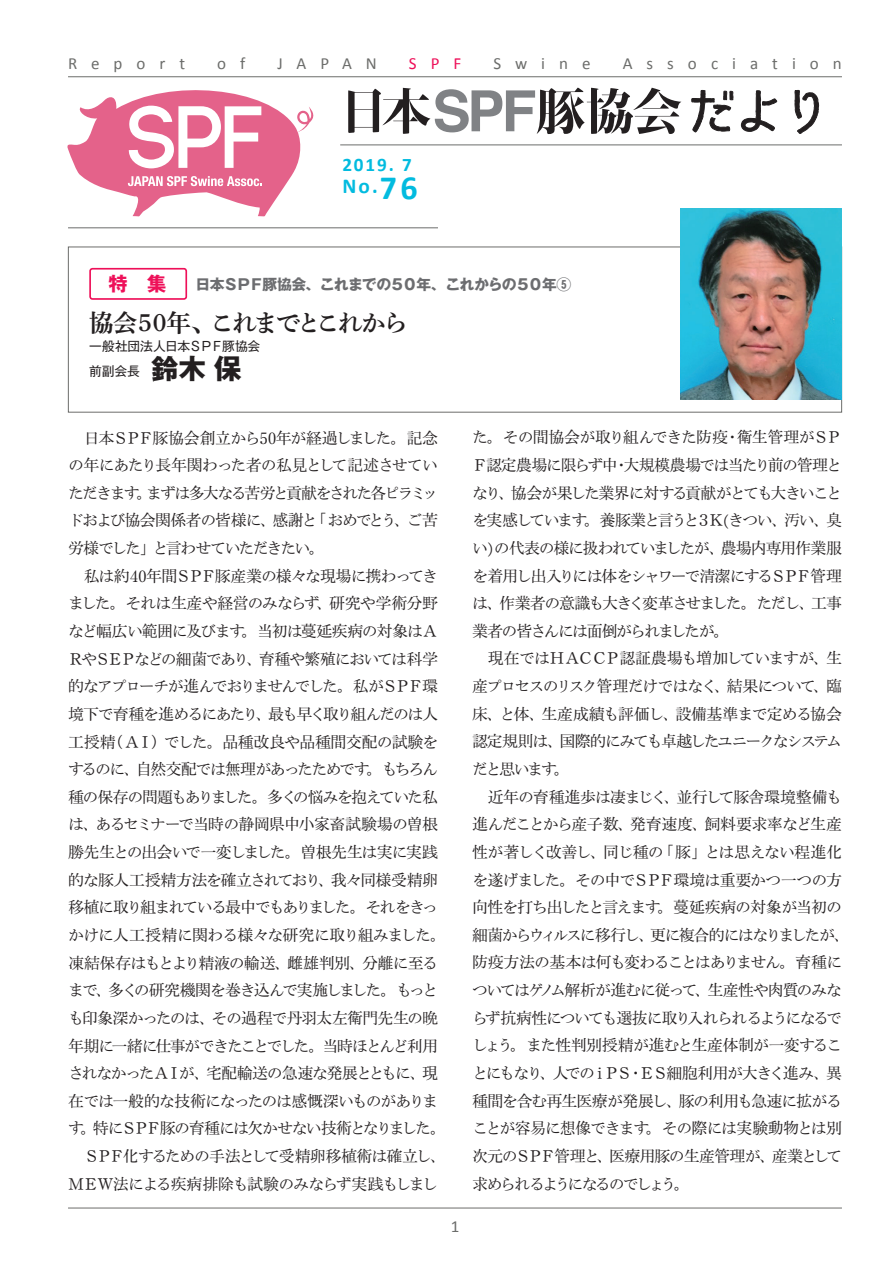
<style>
.page{position:relative;width:893px;height:1263px;background:#fff}
.page>*{position:absolute;margin:0;border:0;box-sizing:border-box;transform-origin:0 0}
.t1{font:24.45px "Shuei Min Pro B";letter-spacing:-.09em;color:#231f20}
.t2{font:700 21.3px "Calibri";color:#02bbdf}
.t3{font:700 19.35px "Gothic MB101 Pro";color:#ee1059}
.t4{font:700 19.2px "Calibri";color:#02bbdf}
.t5{font:16.95px "Calibri";letter-spacing:.825em;color:#6c6d6b}
.t6{font:16.95px "Calibri";color:#ee1059}
.t7{font:500 15.9px/27.6px "Ro H Min Kok Pro";letter-spacing:-.085em;color:#231f20}
.t8{font:700 14.85px "Gothic MB101 Pro";letter-spacing:-.065em;color:#6c6d70}
.t9{font:12.75px/24.5px "Gothic MB101 Pro";letter-spacing:-.02em;color:#231f20}
.s1{font-size:34.05px}
.s2{font-weight:700;font-size:27.6px}
</style>
<div class="page">
<hr style="left:68px;top:1208px;width:774px;height:1px;background:#6c6d6b">
<svg style="left:348px;top:88px;width:333px;height:46px"></svg>
<hr style="left:68px;top:76px;width:774px;height:1px;background:#6c6d6b">
<hr style="left:68px;top:227px;width:370px;height:1px;background:#6c6d6b">
<svg style="left:691px;top:90px;width:128px;height:44px"></svg>
<svg style="left:67px;top:90px;width:247px;height:127px"></svg>
<hr style="left:340px;top:145px;width:502px;height:1px;background:#6c6d6b">
<div style="left:89px;top:268px;width:98px;height:32px;border:2px solid #ee1059;border-radius:2px"></div>
<img style="left:680px;top:208px;width:162px;height:192px">
<p class="t5" style="left:68px;top:53px;width:119px">Report</p>
<p class="t5" style="left:217px;top:53px;width:30px">o f</p>
<p class="t5" style="left:277px;top:53px;width:101px">JAPAN</p>
<p class="t6" style="left:409px;top:53px;width:54px">SPF</p>
<p class="t5" style="left:493px;top:53px;width:99px">Swine</p>
<p class="t5" style="left:623px;top:53px;width:221px">Association</p>
<p class="t4" style="left:342px;top:153px;width:71px">2019. 7</p>
<h2 class="t2" style="left:342px;top:172px;width:77px">No.<span class="s1">76</span></h2>
<p class="t3" style="left:108px;top:268px;width:60px">特　集</p>
<p class="t8" style="left:196px;top:271px;width:377px">日本ＳＰＦ豚協会、これまでの５０年、これからの５０年⑤</p>
<h1 class="t1" style="left:89px;top:305px;width:320px">協会50年、これまでとこれから</h1>
<p class="t9" style="left:89px;top:333px;width:173px">一般社団法人日本ＳＰＦ豚協会前副会長 <span class="s2">鈴木 保</span></p>
<p class="t7" style="left:68px;top:425px;width:379px">　日本ＳＰＦ豚協会創立から50年が経過しました。記念の年にあたり長年関わった者の私見として記述させていただきます。まずは多大なる苦労と貢献をされた各ピラミッドおよび協会関係者の皆様に、感謝と「おめでとう、ご苦労様でした」と言わせていただきたい。<br>　私は約40年間ＳＰＦ豚産業の様々な現場に携わってきました。それは生産や経営のみならず、研究や学術分野など幅広い範囲に及びます。当初は蔓延疾病の対象はＡ<br>ＲやＳＥＰなどの細菌であり、育種や繁殖においては科学的なアプローチが進んでおりませんでした。私がＳＰＦ環境下で育種を進めるにあたり、最も早く取り組んだのは人工授精（ＡＩ）でした。品種改良や品種間交配の試験をするのに、自然交配では無理があったためです。もちろん種の保存の問題もありました。多くの悩みを抱えていた私は、あるセミナーで当時の静岡県中小家畜試験場の曽根勝先生との出会いで一変しました。曽根先生は実に実践的な豚人工授精方法を確立されており、我々同様受精卵移植に取り組まれている最中でもありました。それをきっかけに人工授精に関わる様々な研究に取り組みました。凍結保存はもとより精液の輸送、雌雄判別、分離に至るまで、多くの研究機関を巻き込んで実施しました。もっとも印象深かったのは、その過程で丹羽太左衛門先生の晩年期に一緒に仕事ができたことでした。当時ほとんど利用されなかったＡＩが、宅配輸送の急速な発展とともに、現在では一般的な技術になったのは感慨深いものがあります。特にＳＰＦ豚の育種には欠かせない技術となりました。　ＳＰＦ化するための手法として受精卵移植術は確立し、<br>ＭＥＷ法による疾病排除も試験のみならず実践もしまし</p>
<p class="t7" style="left:472px;top:425px;width:379px">た。その間協会が取り組んできた防疫・衛生管理がＳＰ<br>Ｆ認定農場に限らず中・大規模農場では当たり前の管理となり、協会が果した業界に対する貢献がとても大きいことを実感しています。養豚業と言うと３Ｋ(きつい、汚い、臭い)の代表の様に扱われていましたが、農場内専用作業服を着用し出入りには体をシャワーで清潔にするＳＰＦ管理は、作業者の意識も大きく変革させました。ただし、工事業者の皆さんには面倒がられましたが。<br>　現在ではＨＡＣＣＰ認証農場も増加していますが、生産プロセスのリスク管理だけではなく、結果について、臨床、と体、生産成績も評価し、設備基準まで定める協会認定規則は、国際的にみても卓越したユニークなシステムだと思います。<br>　近年の育種進歩は凄まじく、並行して豚舎環境整備も進んだことから産子数、発育速度、飼料要求率など生産性が著しく改善し、同じ種の「豚」とは思えない程進化を遂げました。その中でＳＰＦ環境は重要かつ一つの方向性を打ち出したと言えます。蔓延疾病の対象が当初の細菌からウィルスに移行し、更に複合的にはなりましたが、防疫方法の基本は何も変わることはありません。育種についてはゲノム解析が進むに従って、生産性や肉質のみならず抗病性についても選抜に取り入れられるようになるでしょう。また性判別授精が進むと生産体制が一変することにもなり、人でのｉＰＳ・ＥＳ細胞利用が大きく進み、異種間を含む再生医療が発展し、豚の利用も急速に拡がることが容易に想像できます。その際には実験動物とは別次元のＳＰＦ管理と、医療用豚の生産管理が、産業として求められるようになるのでしょう。</p>
<p class="t5" style="left:451px;top:1216px;width:10px">1</p>
</div>
